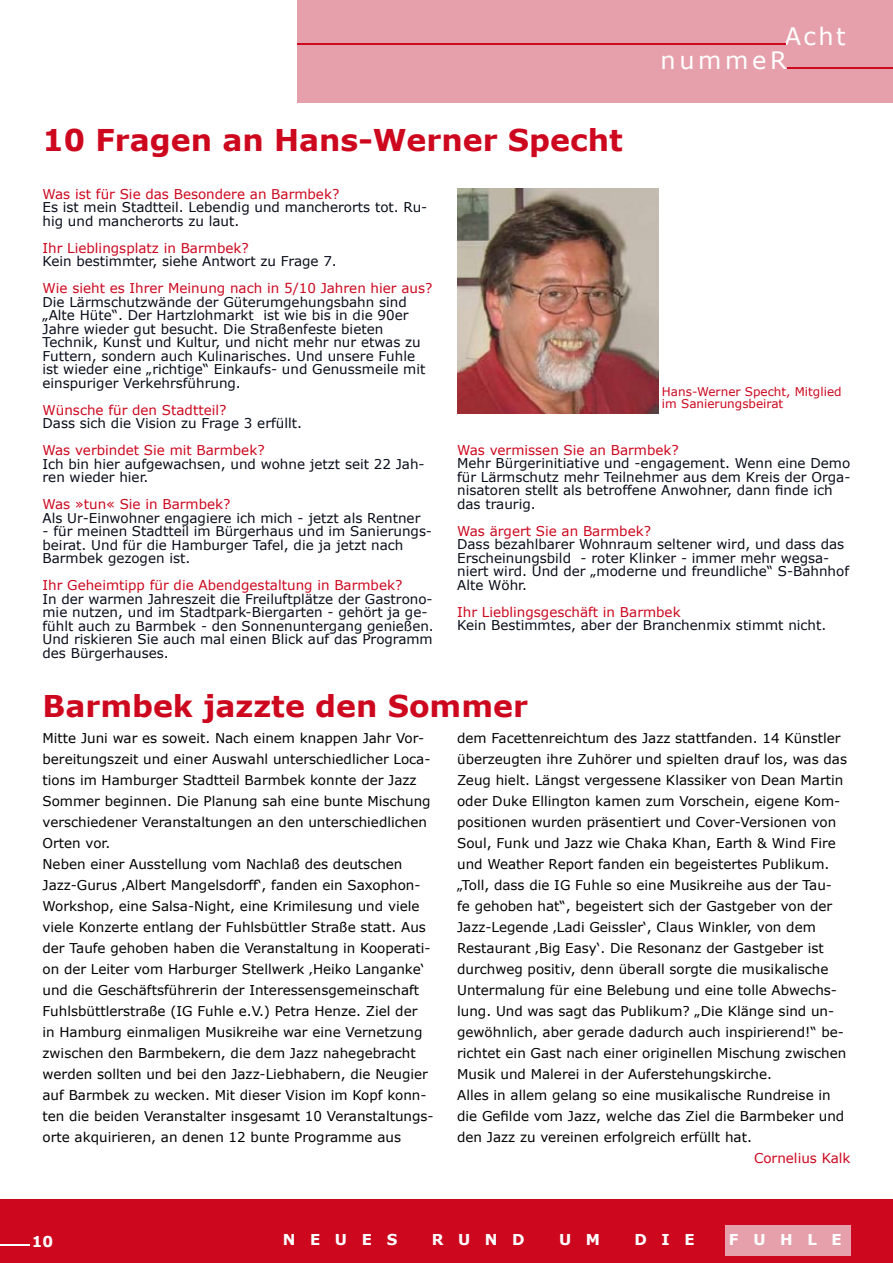
<style>
.page{position:relative;width:893px;height:1263px;background:#fff}
.page>*{position:absolute;margin:0;border:0;box-sizing:border-box;transform-origin:0 0}
.t1{font:700 30px "Verdana";color:#cd071e}
.t2{font:24px/24.2px "Verdana";letter-spacing:.15em;color:#fff}
.t3{font:700 15px "Verdana";letter-spacing:.975em;color:#fff}
.t4{font:13.5px/21px "Verdana";color:#000}
.t5{font:13.5px/13.5px "Verdana";color:#080c19}
.t6{font:13.5px "Verdana";color:#cd071e}
.t7{font:12px/12px "Verdana";color:#cd071e}
</style>
<div class="page">
<div style="left:0;top:1199px;width:893px;height:64px;background:#cd071e"></div>
<div style="left:298px;top:0;width:595px;height:102px;background:#e6a0ac"></div>
<hr style="left:298px;top:43px;width:488px;height:2px;background:#cd071e">
<hr style="left:787px;top:68px;width:106px;height:1px;background:#cd071e">
<hr style="left:0;top:1244px;width:29px;height:2px;background:#fff">
<div style="left:725px;top:1225px;width:125px;height:30px;background:#e6a0ac"></div>
<img style="left:457px;top:189px;width:201px;height:225px">
<h1 class="t1" style="left:43px;top:120px;width:582px">10 Fragen an Hans-Werner Specht</h1>
<h2 class="t2" style="left:661px;top:24px;width:186px;text-indent:124px">Acht nummeR</h2>
<p class="t6" style="left:43px;top:185px;width:298px">Was ist für Sie das Besondere an Barmbek?</p>
<p class="t5" style="left:43px;top:200px;width:386px">Es ist mein Stadtteil. Lebendig und mancherorts tot. Ru&shy;hig und mancherorts zu laut.</p>
<p class="t6" style="left:43px;top:239px;width:208px">Ihr Lieblingsplatz in Barmbek?</p>
<p class="t5" style="left:43px;top:254px;width:296px">Kein bestimmter, siehe Antwort zu Frage 7.</p>
<p class="t6" style="left:43px;top:280px;width:391px">Wie sieht es Ihrer Meinung nach in 5/10 Jahren hier aus?</p>
<p class="t5" style="left:43px;top:295px;width:384px">Die Lärmschutzwände der Güterumgehungsbahn sind „Alte Hüte“. Der Hartzlohmarkt ist wie bis in die 90er Jahre wieder gut besucht. Die Straßenfeste bieten Technik, Kunst und Kultur, und nicht mehr nur etwas zu Futtern, sondern auch Kulinarisches. Und unsere Fuhle ist wieder eine „richtige“ Einkaufs- und Genussmeile mit einspuriger Verkehrsführung.</p>
<p class="t6" style="left:43px;top:401px;width:185px">Wünsche für den Stadtteil?</p>
<p class="t5" style="left:43px;top:416px;width:261px">Dass sich die Vision zu Frage 3 erfüllt.</p>
<p class="t6" style="left:43px;top:442px;width:224px">Was verbindet Sie mit Barmbek?</p>
<p class="t5" style="left:43px;top:457px;width:384px">Ich bin hier aufgewachsen, und wohne jetzt seit 22 Jah&shy;ren wieder hier.</p>
<p class="t6" style="left:43px;top:496px;width:189px">Was »tun« Sie in Barmbek?</p>
<p class="t5" style="left:43px;top:511px;width:379px">Als Ur-Einwohner engagiere ich mich - jetzt als Rentner</p>
<p class="t5" style="left:43px;top:524px;width:391px">- für meinen Stadtteil im Bürgerhaus und im Sanierungs&shy;beirat. Und für die Hamburger Tafel, die ja jetzt nach<br>Barmbek gezogen ist.</p>
<p class="t6" style="left:43px;top:577px;width:361px">Ihr Geheimtipp für die Abendgestaltung in Barmbek?</p>
<p class="t5" style="left:43px;top:592px;width:393px">In der warmen Jahreszeit die Freiluftplätze der Gastrono&shy;mie nutzen, und im Stadtpark-Biergarten - gehört ja ge&shy;fühlt auch zu Barmbek - den Sonnenuntergang genießen.<br>Und riskieren Sie auch mal einen Blick auf das Programm des Bürgerhauses.</p>
<p class="t7" style="left:662px;top:385px;width:181px">Hans-Werner Specht, Mitglied im Sanierungsbeirat</p>
<p class="t6" style="left:457px;top:441px;width:223px">Was vermissen Sie an Barmbek?</p>
<p class="t5" style="left:457px;top:456px;width:395px">Mehr Bürgerinitiative und -engagement. Wenn eine Demo für Lärmschutz mehr Teilnehmer aus dem Kreis der Orga&shy;nisatoren stellt als betroffene Anwohner, dann finde ich das traurig.</p>
<p class="t6" style="left:457px;top:522px;width:195px">Was ärgert Sie an Barmbek?</p>
<p class="t5" style="left:457px;top:537px;width:393px">Dass bezahlbarer Wohnraum seltener wird, und dass das Erscheinungsbild - roter Klinker - immer mehr wegsa&shy;niert wird. Und der „moderne und freundliche“ S-Bahnhof Alte Wöhr.</p>
<p class="t6" style="left:457px;top:603px;width:225px">Ihr Lieblingsgeschäft in Barmbek</p>
<p class="t5" style="left:457px;top:618px;width:371px">Kein Bestimmtes, aber der Branchenmix stimmt nicht.</p>
<h1 class="t1" style="left:43px;top:687px;width:487px">Barmbek jazzte den Sommer</h1>
<p class="t4" style="left:43px;top:727px;width:393px">Mitte Juni war es soweit. Nach einem knappen Jahr Vor&shy;bereitungszeit und einer Auswahl unterschiedlicher Loca&shy;tions im Hamburger Stadtteil Barmbek konnte der Jazz Sommer beginnen. Die Planung sah eine bunte Mischung verschiedener Veranstaltungen an den unterschiedlichen Orten vor.<br>Neben einer Ausstellung vom Nachlaß des deutschen Jazz-Gurus ‚Albert Mangelsdorff‘, fanden ein Saxophon-Workshop, eine Salsa-Night, eine Krimilesung und viele viele Konzerte entlang der Fuhlsbüttler Straße statt. Aus der Taufe gehoben haben die Veranstaltung in Kooperati&shy;on der Leiter vom Harburger Stellwerk ‚Heiko Langanke‘ und die Geschäftsführerin der Interessensgemeinschaft Fuhlsbüttlerstraße (IG Fuhle e.V.) Petra Henze. Ziel der<br>in Hamburg einmaligen Musikreihe war eine Vernetzung zwischen den Barmbekern, die dem Jazz nahegebracht werden sollten und bei den Jazz-Liebhabern, die Neugier auf Barmbek zu wecken. Mit dieser Vision im Kopf konn&shy;ten die beiden Veranstalter insgesamt 10 Veranstaltungs&shy;orte akquirieren, an denen 12 bunte Programme aus</p>
<p class="t4" style="left:457px;top:727px;width:391px">dem Facettenreichtum des Jazz stattfanden. 14 Künstler überzeugten ihre Zuhörer und spielten drauf los, was das Zeug hielt. Längst vergessene Klassiker von Dean Martin oder Duke Ellington kamen zum Vorschein, eigene Kom&shy;positionen wurden präsentiert und Cover-Versionen von Soul, Funk und Jazz wie Chaka Khan, Earth &amp; Wind Fire und Weather Report fanden ein begeistertes Publikum. „Toll, dass die IG Fuhle so eine Musikreihe aus der Tau&shy;fe gehoben hat“, begeistert sich der Gastgeber von der Jazz-Legende ‚Ladi Geissler‘, Claus Winkler, von dem Restaurant ‚Big Easy‘. Die Resonanz der Gastgeber ist durchweg positiv, denn überall sorgte die musikalische Untermalung für eine Belebung und eine tolle Abwechs&shy;lung. Und was sagt das Publikum? „Die Klänge sind un&shy;gewöhnlich, aber gerade dadurch auch inspirierend!“ be&shy;richtet ein Gast nach einer originellen Mischung zwischen Musik und Malerei in der Auferstehungskirche.<br>Alles in allem gelang so eine musikalische Rundreise in die Gefilde vom Jazz, welche das Ziel die Barmbeker und den Jazz zu vereinen erfolgreich erfüllt hat.</p>
<p class="t6" style="left:754px;top:1150px;width:98px">Cornelius Kalk</p>
<p class="t3" style="left:32px;top:1231px;width:23px">10</p>
<p class="t3" style="left:283px;top:1230px;width:116px">NEUES</p>
<p class="t3" style="left:432px;top:1230px;width:94px">RUND</p>
<p class="t3" style="left:559px;top:1230px;width:43px">U M</p>
<p class="t3" style="left:634px;top:1230px;width:62px">DIE</p>
<p class="t3" style="left:729px;top:1230px;width:114px">FUHLE</p>
</div>
